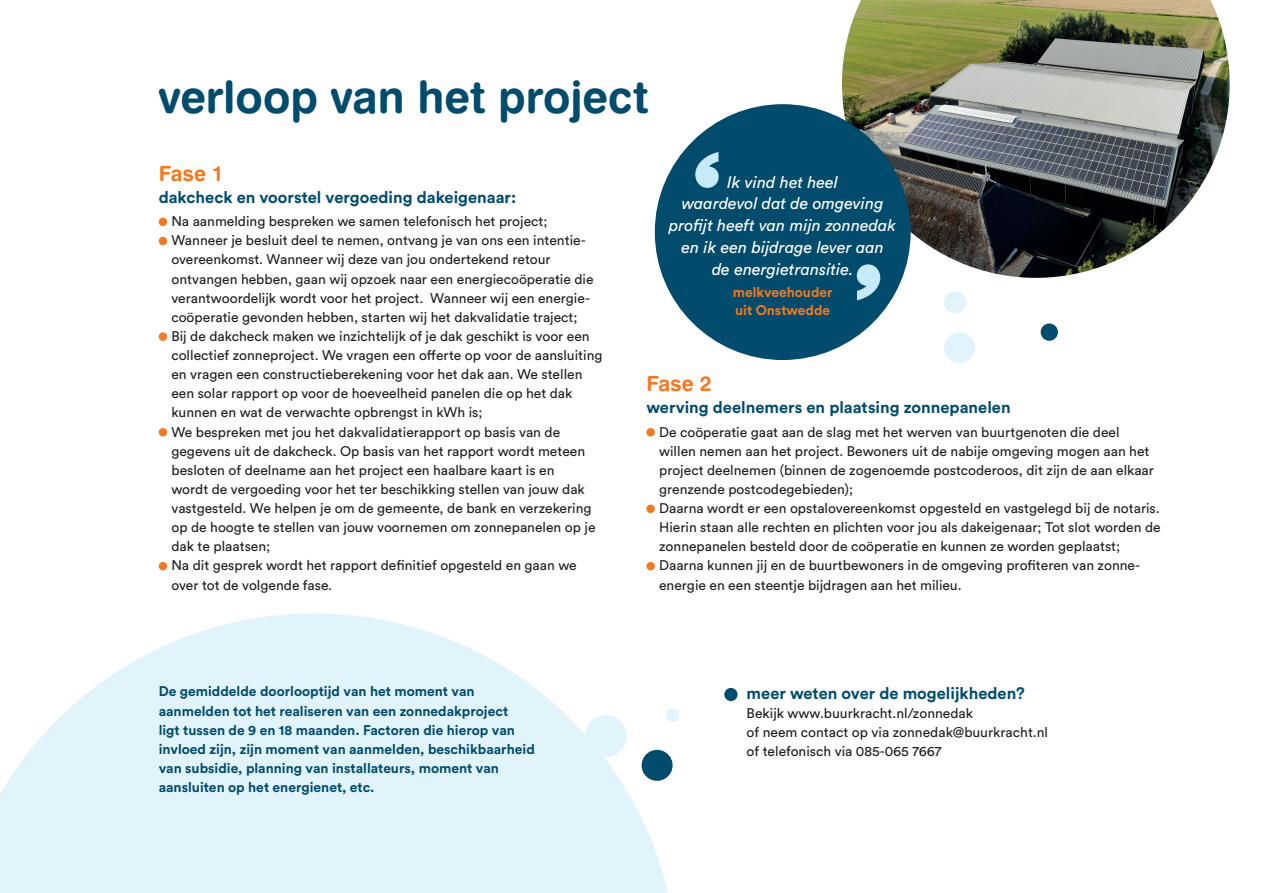
<style>
.page{position:relative;width:1263px;height:893px;background:#fff}
.page>*{position:absolute;margin:0;border:0;box-sizing:border-box;transform-origin:0 0}
.t1{font:45px "Swiss 721 BT Bold Rounded";color:#014b6c}
.t2{font:21px "Swiss 721 BT Bold Rounded";color:#f47921}
.t3{font:700 16.5px "Circular Std";color:#014b6c}
.t4{font:italic 16.5px/21.8px "Circular Std";color:#fff;text-align:center}
.t5{font:13.8px/19px "Circular Std";color:#231f20}
.t6{font:700 13.8px/19px "Circular Std";color:#014b6c}
.t7{font:700 13.8px/18px "Circular Std";color:#f47921}
</style>
<div class="page">
<svg style="left:0;top:613px;width:676px;height:280px;fill:#e1f4fc"></svg>
<div style="left:585px;top:715px;width:42px;height:42px;background:#e1f4fc;border-radius:50%"></div>
<div style="left:724px;top:688px;width:13px;height:13px;background:#014b6c;border-radius:50%"></div>
<div style="left:944px;top:291px;width:22px;height:22px;background:#e1f4fc;border-radius:50%"></div>
<div style="left:666px;top:709px;width:13px;height:13px;background:#e1f4fc;border-radius:50%"></div>
<div style="left:642px;top:750px;width:30px;height:31px;background:#014b6c;border-radius:50%"></div>
<div style="left:944px;top:332px;width:31px;height:31px;background:#e1f4fc;border-radius:50%"></div>
<div style="left:159px;top:218px;width:8px;height:8px;background:#f47921;border-radius:50%"></div>
<div style="left:159px;top:237px;width:8px;height:8px;background:#f47921;border-radius:50%"></div>
<div style="left:159px;top:332px;width:8px;height:9px;background:#f47921;border-radius:50%"></div>
<div style="left:159px;top:428px;width:8px;height:9px;background:#f47921;border-radius:50%"></div>
<div style="left:159px;top:562px;width:8px;height:8px;background:#f47921;border-radius:50%"></div>
<div style="left:646px;top:428px;width:9px;height:9px;background:#f47921;border-radius:50%"></div>
<div style="left:646px;top:504px;width:9px;height:9px;background:#f47921;border-radius:50%"></div>
<div style="left:646px;top:562px;width:9px;height:8px;background:#f47921;border-radius:50%"></div>
<img style="left:842px;top:0;width:388px;height:278px">
<div style="left:655px;top:104px;width:256px;height:256px;background:#014b6c;border-radius:50%"></div>
<svg style="left:695px;top:152px;width:24px;height:36px"></svg>
<svg style="left:857px;top:264px;width:23px;height:36px"></svg>
<div style="left:1041px;top:323px;width:17px;height:18px;background:#014b6c;border-radius:50%"></div>
<h1 class="t1" style="left:159px;top:69px;width:491px">verloop van het project</h1>
<h2 class="t2" style="left:159px;top:160px;width:67px">Fase 1</h2>
<p class="t3" style="left:159px;top:186px;width:359px">dakcheck en voorstel vergoeding dakeigenaar:</p>
<p class="t5" style="left:171px;top:212px;width:433px">Na aanmelding bespreken we samen telefonisch het project; Wanneer je besluit deel te nemen, ontvang je van ons een intentie&shy;overeenkomst. Wanneer wij deze van jou ondertekend retour ontvangen hebben, gaan wij opzoek naar een energiecoöperatie die verantwoordelijk wordt voor het project. Wanneer wij een energie&shy;coöperatie gevonden hebben, starten wij het dakvalidatie traject;<br>Bij de dakcheck maken we inzichtelijk of je dak geschikt is voor een collectief zonneproject. We vragen een offerte op voor de aansluiting en vragen een constructieberekening voor het dak aan. We stellen een solar rapport op voor de hoeveelheid panelen die op het dak kunnen en wat de verwachte opbrengst in kWh is;<br>We bespreken met jou het dakvalidatierapport op basis van de gegevens uit de dakcheck. Op basis van het rapport wordt meteen besloten of deelname aan het project een haalbare kaart is en<br>wordt de vergoeding voor het ter beschikking stellen van jouw dak vastgesteld. We helpen je om de gemeente, de bank en verzekering op de hoogte te stellen van jouw voornemen om zonnepanelen op je dak te plaatsen;<br>Na dit gesprek wordt het rapport definitief opgesteld en gaan we over tot de volgende fase.</p>
<p class="t6" style="left:159px;top:682px;width:378px">De gemiddelde doorlooptijd van het moment van aanmelden tot het realiseren van een zonnedakproject<br>ligt tussen de 9 en 18 maanden. Factoren die hierop van invloed zijn, zijn moment van aanmelden, beschikbaarheid van subsidie, planning van installateurs, moment van aansluiten op het energienet, etc.</p>
<p class="t4" style="left:669px;top:171px;width:229px">Ik vind het heel<br>waardevol dat de omgeving profijt heeft van mijn zonnedak en ik een bijdrage lever aan<br>de energietransitie.</p>
<p class="t7" style="left:733px;top:283px;width:101px">melkveehouder uit Onstwedde</p>
<h2 class="t2" style="left:646px;top:371px;width:67px">Fase 2</h2>
<p class="t3" style="left:646px;top:396px;width:366px">werving deelnemers en plaatsing zonnepanelen</p>
<p class="t5" style="left:659px;top:422px;width:503px">De coöperatie gaat aan de slag met het werven van buurtgenoten die deel<br>willen nemen aan het project. Bewoners uit de nabije omgeving mogen aan het project deelnemen (binnen de zogenoemde postcoderoos, dit zijn de aan elkaar grenzende postcodegebieden);<br>Daarna wordt er een opstalovereenkomst opgesteld en vastgelegd bij de notaris.<br>Hierin staan alle rechten en plichten voor jou als dakeigenaar; Tot slot worden de zonnepanelen besteld door de coöperatie en kunnen ze worden geplaatst; Daarna kunnen jij en de buurtbewoners in de omgeving profiteren van zonne&shy;energie en een steentje bijdragen aan het milieu.</p>
<p class="t3" style="left:747px;top:682px;width:280px">meer weten over de mogelijkheden?</p>
<p class="t5" style="left:747px;top:703px;width:303px">Bekijk www.buurkracht.nl/zonnedak<br>of neem contact op via zonnedak@buurkracht.nl of telefonisch via 085-065 7667</p>
</div>
